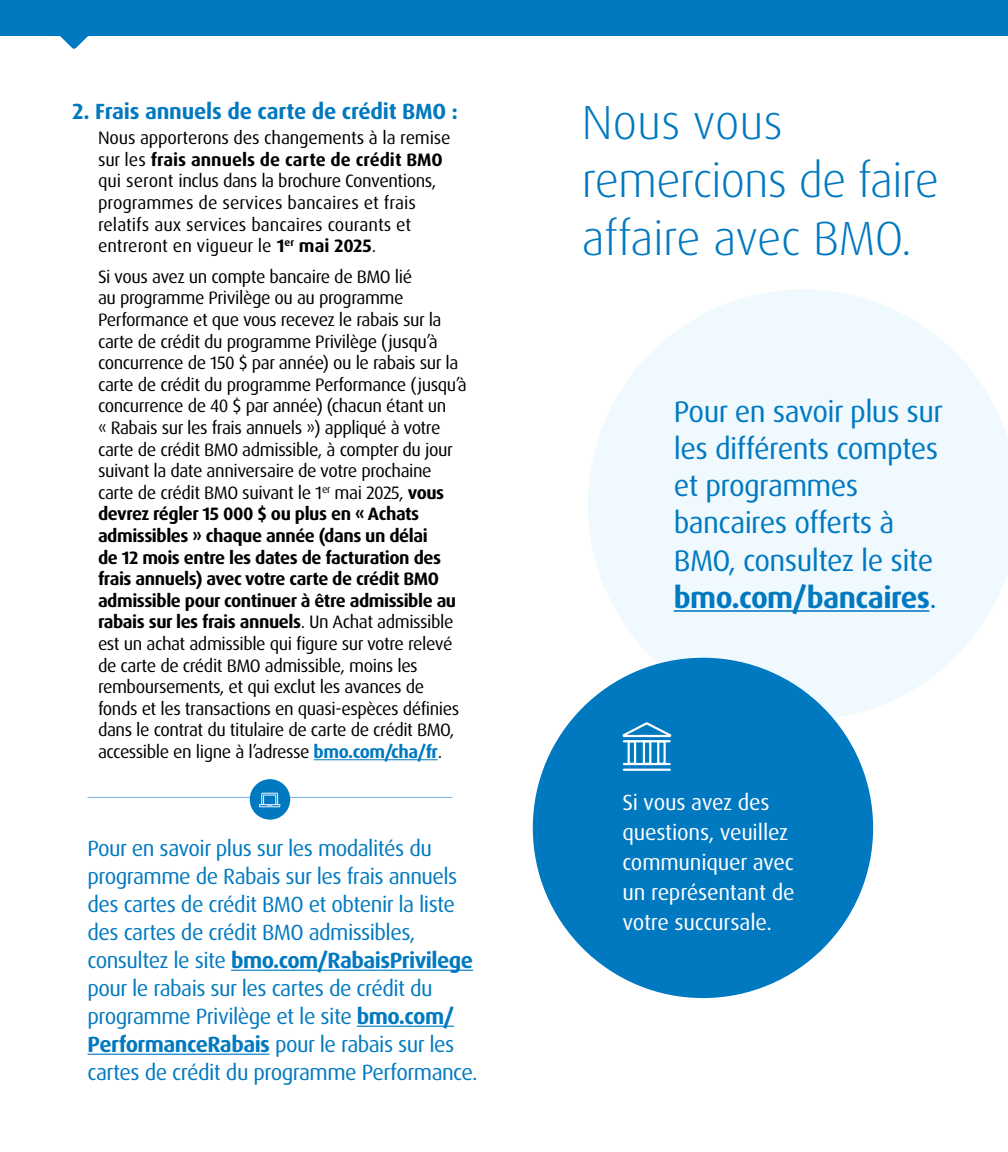
<style>
.page{position:relative;width:1008px;height:1152px;background:#fff}
.page>*{position:absolute;margin:0;border:0;box-sizing:border-box;transform-origin:0 0}
.Paragraph_Headline{font:300 48px/57.6px "Dax Pro";letter-spacing:-.02em;color:#0079c1}
.Intro_Copy_Blue{font:29.8px/37.2px "Dax Pro";letter-spacing:-.02em;color:#0079c1}
.Body_Copy{font:22px/28px "Dax Pro";letter-spacing:-.025em;color:#0079c1}
.Intro_Copy_Blue-2{font:22px/30px "Dax Pro";letter-spacing:-.01em;color:#fff}
.Subhead{font:700 22px "Dax Pro";letter-spacing:-.01em;color:#0079c1}
.Body_Copy-2{font:18px/21.6px "Dax Pro";letter-spacing:-.025em;color:#000}
.Body_Copy-3{font:18px/21.6px "Dax Pro";letter-spacing:-.005em;color:#000}
.s1{font-weight:700}
.s2{font-weight:700;color:#0079c1}
</style>
<div class="page">
<svg style="left:588px;top:290px;width:420px;height:430px;fill:#eff9fe"></svg>
<hr style="left:314px;top:759px;width:124px;height:1px;background:#0079c1">
<hr style="left:88px;top:797px;width:364px;height:1px;background:#7cacdc">
<div style="left:250px;top:779px;width:40px;height:41px;background:#0079c1;border-radius:50%"></div>
<svg style="left:259px;top:793px;width:21px;height:14px"></svg>
<div style="left:0;top:0;width:1008px;height:36px;background:#0079c1"></div>
<svg style="left:60px;top:36px;width:28px;height:13px"></svg>
<div style="left:533px;top:658px;width:340px;height:340px;background:#0079c1;border-radius:50%"></div>
<hr style="left:231px;top:970px;width:242px;height:1px;background:#0079c1">
<hr style="left:357px;top:1026px;width:97px;height:1px;background:#0079c1">
<hr style="left:88px;top:1054px;width:182px;height:1px;background:#0079c1">
<hr style="left:674px;top:610px;width:255px;height:2px;background:#0079c1">
<svg style="left:622px;top:722px;width:50px;height:44px"></svg>
<hr style="left:624px;top:769px;width:46px;height:2px;background:#fff">
<hr style="left:624px;top:763px;width:46px;height:2px;background:#fff">
<hr style="left:624px;top:740px;width:46px;height:2px;background:#fff">
<h3 class="Subhead" style="left:72px;top:97px;width:388px">2. Frais annuels de carte de crédit BMO :</h3>
<p class="Body_Copy-3" style="left:98px;top:127px;width:354px">Nous apporterons des changements à la remise sur les <span class="s1">frais annuels de carte de crédit BMO </span>qui seront inclus dans la brochure Conventions, programmes de services bancaires et frais relatifs aux services bancaires courants et entreront en vigueur le <span class="s1">1</span><sup>er</sup> <span class="s1">mai 2025</span>.</p>
<p class="Body_Copy-2" style="left:98px;top:266px;width:370px">Si vous avez un compte bancaire de BMO lié<br>au programme Privilège ou au programme Performance et que vous recevez le rabais sur la carte de crédit du programme Privilège (jusqu’à concurrence de 150 $ par année) ou le rabais sur la carte de crédit du programme Performance (jusqu’à concurrence de 40 $ par année) (chacun étant un<br>« Rabais sur les frais annuels ») appliqué à votre carte de crédit BMO admissible, à compter du jour suivant la date anniversaire de votre prochaine carte de crédit BMO suivant le 1<sup>er</sup> mai 2025, <span class="s1">vous devrez régler 15 000 $ ou plus en « Achats admissibles » chaque année (dans un délai<br>de 12 mois entre les dates de facturation des frais annuels) avec votre carte de crédit BMO admissible pour continuer à être admissible au rabais sur les frais annuels</span>. Un Achat admissible est un achat admissible qui figure sur votre relevé de carte de crédit BMO admissible, moins les remboursements, et qui exclut les avances de fonds et les transactions en quasi-espèces définies dans le contrat du titulaire de carte de crédit BMO, accessible en ligne à l’adresse <span class="s2">bmo.com/cha/fr</span>.</p>
<p class="Body_Copy" style="left:88px;top:834px;width:392px">Pour en savoir plus sur les modalités du programme de Rabais sur les frais annuels des cartes de crédit BMO et obtenir la liste des cartes de crédit BMO admissibles, consultez le site <span class="s1">bmo.com/RabaisPrivilege </span>pour le rabais sur les cartes de crédit du programme Privilège et le site <span class="s1">bmo.com/ PerformanceRabais</span> pour le rabais sur les cartes de crédit du programme Performance.</p>
<h2 class="Paragraph_Headline" style="left:582px;top:94px;width:359px">Nous vous remercions de faire affaire avec BMO.</h2>
<p class="Intro_Copy_Blue" style="left:674px;top:393px;width:271px">Pour en savoir plus sur les différents comptes et programmes bancaires offerts à<br>BMO, consultez le site <span class="s1">bmo.com/bancaires</span>.</p>
<p class="Intro_Copy_Blue-2" style="left:622px;top:788px;width:174px">Si vous avez des questions, veuillez communiquer avec un représentant de votre succursale.</p>
</div>
